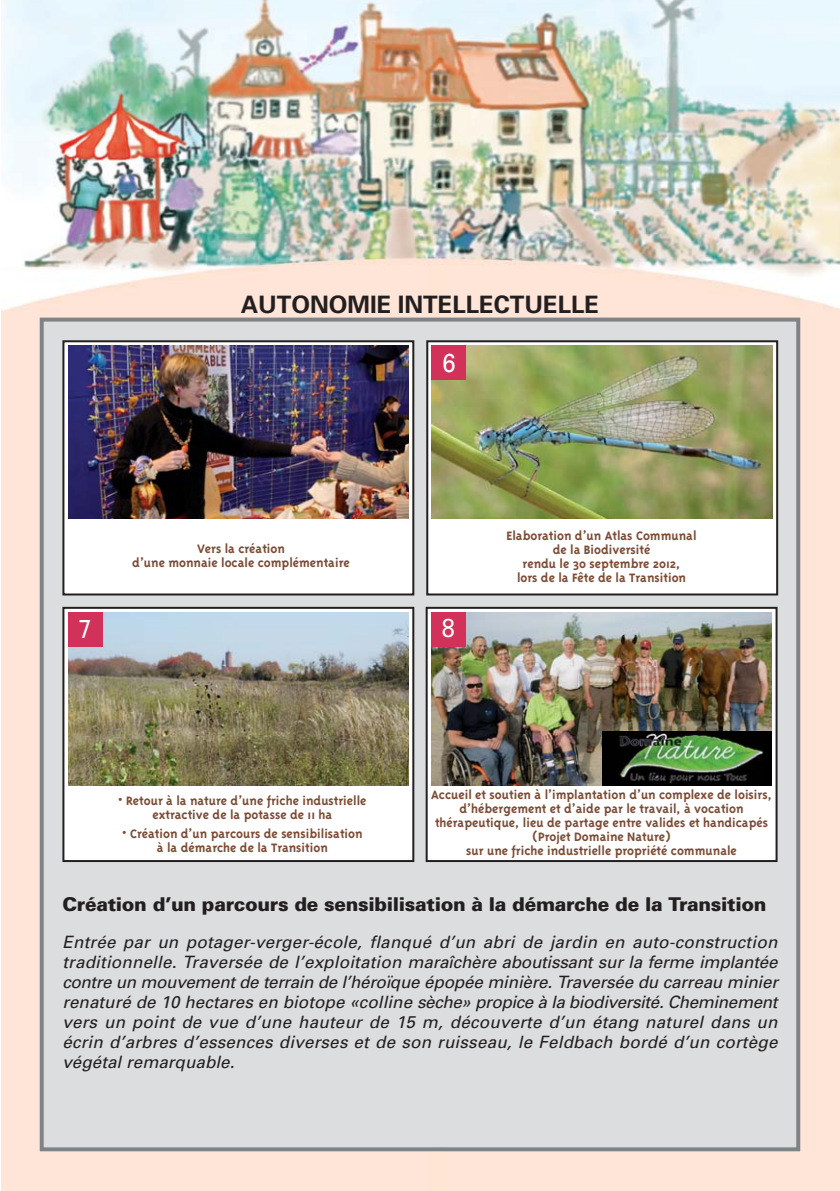
<style>
.page{position:relative;width:840px;height:1191px;background:#fff}
.page>*{position:absolute;margin:0;border:0;box-sizing:border-box;transform-origin:0 0}
.t1{font:26px "Univers";color:#fff;scale:.9 1}
.t2{font:700 24px "Univers";color:#231f20}
.t3{font:900 19px "Univers";letter-spacing:-.015em;color:#231f20}
.t4{font:italic 17px/20px "Univers";letter-spacing:-.015em;color:#231f20;text-align:justify}
.t5{font:700 14px/14px "Triplex";color:#7c4b35;text-align:center}
</style>
<div class="page">
<img style="left:1px;top:0;width:838px;height:1191px">
<div style="left:44px;top:321px;width:751px;height:826px;background:#dcddde"></div>
<div style="left:40px;top:317px;width:759px;height:834px;border:4px solid #808285"></div>
<div style="left:63px;top:341px;width:350px;height:253px;background:#fff"></div>
<div style="left:62px;top:340px;width:352px;height:255px;border:2px solid #231f20"></div>
<div style="left:427px;top:341px;width:349px;height:253px;background:#fff"></div>
<div style="left:426px;top:340px;width:351px;height:255px;border:2px solid #231f20"></div>
<div style="left:63px;top:608px;width:350px;height:253px;background:#fff"></div>
<div style="left:62px;top:607px;width:352px;height:255px;border:2px solid #231f20"></div>
<div style="left:426px;top:608px;width:350px;height:253px;background:#fff"></div>
<div style="left:425px;top:607px;width:352px;height:255px;border:2px solid #231f20"></div>
<img style="left:68px;top:612px;width:340px;height:173px">
<div style="left:68px;top:612px;width:34px;height:34px;background:#d2325a"></div>
<img style="left:431px;top:612px;width:340px;height:173px">
<div style="left:602px;top:731px;width:169px;height:54px;background:#000"></div>
<img style="left:619px;top:731px;width:145px;height:54px">
<div style="left:431px;top:612px;width:34px;height:34px;background:#d2325a"></div>
<img style="left:431px;top:346px;width:341px;height:173px">
<div style="left:431px;top:346px;width:34px;height:34px;background:#d2325a"></div>
<img style="left:68px;top:346px;width:340px;height:173px">
<h2 class="t2" style="left:240px;top:295px;width:360px">AUTONOMIE INTELLECTUELLE</h2>
<h1 class="t1" style="left:442px;top:353px;width:16px">6</h1>
<p class="t5" style="left:132px;top:542px;width:219px">Vers la création<br>d’une monnaie locale complémentaire</p>
<h1 class="t1" style="left:79px;top:619px;width:16px">7</h1>
<h1 class="t1" style="left:441px;top:618px;width:16px">8</h1>
<p class="t5" style="left:506px;top:530px;width:191px">Elaboration d’un Atlas Communal de la Biodiversité<br>rendu le 30 septembre 2012,<br>lors de la Fête de la Transition</p>
<p class="t5" style="left:118px;top:794px;width:250px">• Retour à la nature d’une friche industrielle extractive de la potasse de 11 ha</p>
<p class="t5" style="left:122px;top:828px;width:242px">• Création d’un parcours de sensibilisation à la démarche de la Transition</p>
<p class="t5" style="left:431px;top:789px;width:342px">Accueil et soutien à l’implantation d’un complexe de loisirs, d’hébergement et d’aide par le travail, à vocation thérapeutique, lieu de partage entre valides et handicapés (Projet Domaine Nature)<br>sur une friche industrielle propriété communale</p>
<h3 class="t3" style="left:62px;top:897px;width:705px">Création d’un parcours de sensibilisation à la démarche de la Transition</h3>
<p class="t4" style="left:62px;top:933px;width:720px">Entrée par un potager-verger-école, flanqué d’un abri de jardin en auto-construction traditionnelle. Traversée de l’exploitation maraîchère aboutissant sur la ferme implantée contre un mouvementde terrain de l’héroïque épopée minière. Traversée du carreau minier renaturé de 10 hectares en biotope «colline sèche» propice à la biodiversité.Cheminement vers un point de vue d’une hauteur de 15 m, découverte d’un étang naturel dans un écrin d’arbres d’essences diverses et de son ruisseau, le Feldbach bordé d’un cortège végétal remarquable.</p>
</div>
